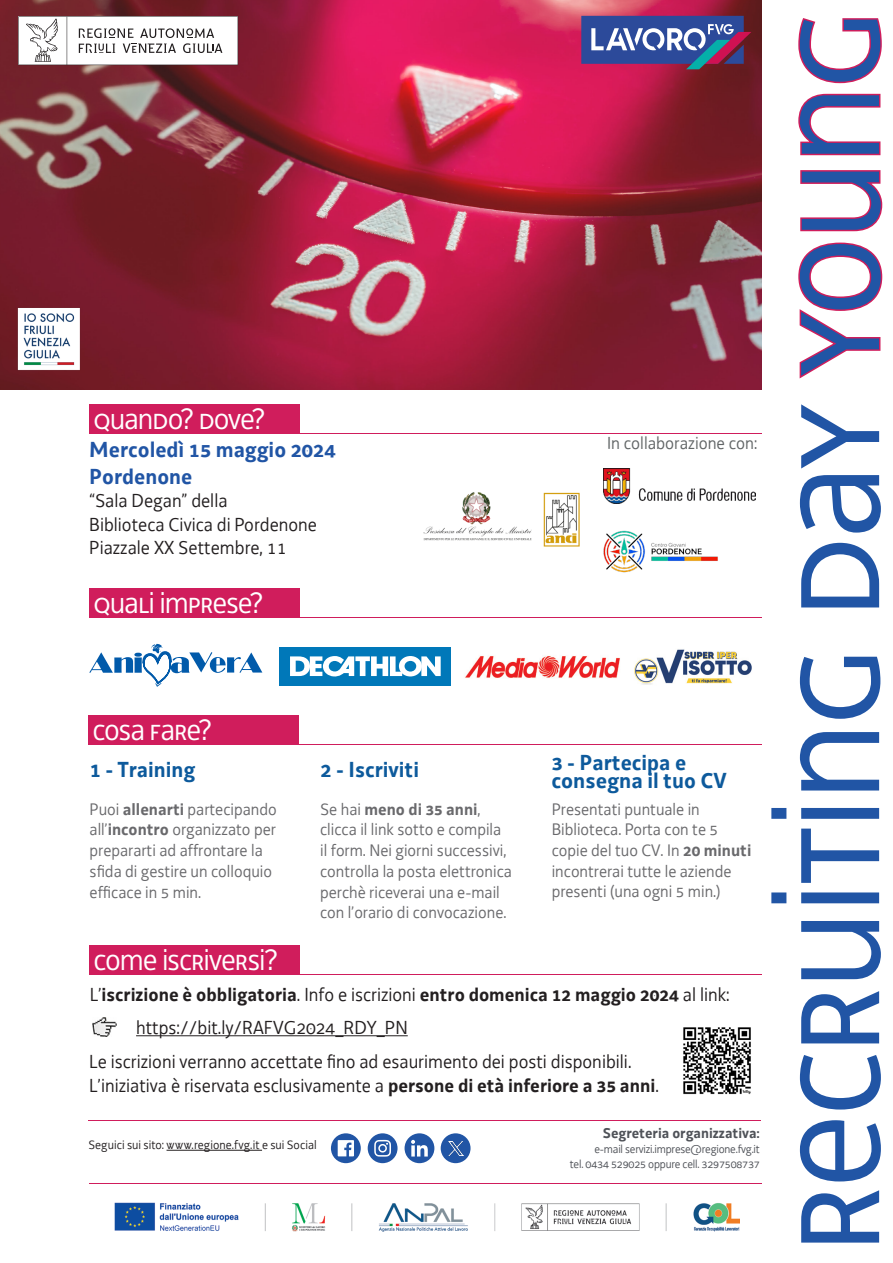
<style>
.page{position:relative;width:893px;height:1263px;background:#fff}
.page>*{position:absolute;margin:0;border:0;box-sizing:border-box;transform-origin:0 0}
.t1{font:162px "Decima UNI";letter-spacing:-.025em;color:#2155a5}
.t2{font:31.5px "Decima UNI";letter-spacing:-.035em;color:#fff}
.t3{font:700 22.5px "Decima WE";color:#0d5a9c}
.t4{font:700 22.5px "Decima WE";color:#2155a5}
.t5{font:19.5px/23.4px "Decima WE";color:#231f20}
.t6{font:700 19.5px "Decima WE";color:#231f20}
.t7{font:18px "Decima WE";color:#616566}
.testo_PROFILI_decima_12_14_4{font:17.25px/20.7px "Decima WE";color:#69696c}
.t8{font:700 15px "Decima WE";color:#4f5258}
.t9{font:12.75px "Decima WE";letter-spacing:.005em;color:#231f20}
.t10{font:12px "Decima WE";letter-spacing:-.015em;color:#4f5258}
.s1{font-weight:700}
.s2{font-weight:400}
.s3{color:#d01d5c}
</style>
<div class="page">
<img style="left:0;top:0;width:761px;height:389px">
<div style="left:89px;top:404px;width:211px;height:29px;background:#d01d5c"></div>
<hr style="left:89px;top:433px;width:673px;height:1px;background:#d01d5c">
<hr style="left:89px;top:617px;width:673px;height:1px;background:#d01d5c">
<hr style="left:90px;top:1183px;width:672px;height:1px;background:#d01d5c">
<div style="left:88px;top:715px;width:211px;height:30px;background:#d01d5c"></div>
<hr style="left:89px;top:744px;width:673px;height:1px;background:#d01d5c">
<div style="left:89px;top:588px;width:211px;height:30px;background:#d01d5c"></div>
<div style="left:89px;top:945px;width:211px;height:30px;background:#d01d5c"></div>
<hr style="left:89px;top:1119px;width:672px;height:1px;background:#d01d5c">
<hr style="left:89px;top:974px;width:673px;height:1px;background:#d01d5c">
<img style="left:93px;top:1018px;width:24px;height:18px">
<img style="left:14px;top:303px;width:68px;height:71px">
<div style="left:280px;top:647px;width:171px;height:38px;background:#0078b9"></div>
<svg style="left:290px;top:656px;width:151px;height:21px"></svg>
<hr style="left:136px;top:1035px;width:272px;height:1px;background:#231f20">
<hr style="left:167px;top:1150px;width:95px;height:1px;background:#231f20">
<img style="left:465px;top:656px;width:155px;height:22px">
<svg style="left:89px;top:644px;width:173px;height:43px"></svg>
<img style="left:423px;top:492px;width:157px;height:55px">
<img style="left:603px;top:469px;width:152px;height:35px">
<img style="left:634px;top:649px;width:118px;height:36px">
<img style="left:603px;top:530px;width:115px;height:43px">
<svg style="left:18px;top:16px;width:220px;height:49px"></svg>
<svg style="left:581px;top:16px;width:170px;height:53px;background:#5d5e97"></svg>
<img style="left:114px;top:1202px;width:626px;height:30px">
<img style="left:683px;top:1027px;width:68px;height:68px">
<div style="left:405px;top:1133px;width:29px;height:30px;background:#2155a5;border-radius:50%"></div>
<svg style="left:411px;top:1140px;width:17px;height:16px"></svg>
<div style="left:368px;top:1133px;width:30px;height:30px;background:#2155a5;border-radius:50%"></div>
<svg style="left:374px;top:1140px;width:17px;height:16px"></svg>
<svg style="left:331px;top:1133px;width:30px;height:30px"></svg>
<svg style="left:338px;top:1140px;width:16px;height:16px"></svg>
<div style="left:441px;top:1133px;width:29px;height:30px;background:#2155a5;border-radius:50%"></div>
<img style="left:448px;top:1142px;width:15px;height:14px">
<p class="t2" style="left:94px;top:400px;width:174px">Quando? Dove?</p>
<p class="t4" style="left:89px;top:436px;width:248px">Mercoledì 15 maggio 2024</p>
<p class="t4" style="left:89px;top:463px;width:105px">Pordenone</p>
<p class="t5" style="left:89px;top:489px;width:140px">“Sala Degan” della</p>
<p class="t5" style="left:89px;top:513px;width:229px">Biblioteca Civica di Pordenone<br>Piazzale XX Settembre, 11</p>
<p class="t2" style="left:94px;top:584px;width:171px">Quali imprese?</p>
<p class="t2" style="left:92px;top:711px;width:121px">cosa fare?</p>
<p class="t7" style="left:607px;top:433px;width:152px">In collaborazione con:</p>
<p class="t3" style="left:90px;top:755px;width:107px">1 - Training</p>
<p class="testo_PROFILI_decima_12_14_4" style="left:90px;top:799px;width:189px">Puoi <span class="s1">allenarti</span> partecipando all’<span class="s1">incontro</span> organizzato per prepararti ad affrontare la sfida di gestire un colloquio efficace in 5 min.</p>
<p class="t2" style="left:94px;top:941px;width:186px">Come iscriversi?</p>
<p class="t3" style="left:320px;top:755px;width:100px">2 - Iscriviti</p>
<p class="t3" style="left:551px;top:749px;width:136px">3 - Partecipa e</p>
<p class="t3" style="left:551px;top:767px;width:177px">consegna il tuo CV</p>
<p class="testo_PROFILI_decima_12_14_4" style="left:320px;top:799px;width:193px">Se hai <span class="s1">meno di 35 anni</span>, clicca il link sotto e compila il form. Nei giorni successivi, controlla la posta elettronica perchè riceverai una e-mail con l’orario di convocazione.</p>
<p class="testo_PROFILI_decima_12_14_4" style="left:552px;top:799px;width:201px">Presentati puntuale in<br>Biblioteca. Porta con te 5 copie del tuo CV. In <span class="s1">20 minuti </span>incontrerai tutte le aziende presenti (una ogni 5 min.)</p>
<p class="t6" style="left:90px;top:982px;width:641px"><span class="s2">L’</span>iscrizione è obbligatoria<span class="s2">. Info e iscrizioni</span> entro domenica 12 maggio 2024 <span class="s2">al link:</span></p>
<p class="t5" style="left:136px;top:1016px;width:273px">https://bit.ly/RAFVG2024_RDY_PN</p>
<p class="t5" style="left:89px;top:1050px;width:544px">Le iscrizioni verranno accettate fino ad esaurimento dei posti disponibili.</p>
<p class="t5" style="left:89px;top:1074px;width:571px">L’iniziativa è riservata esclusivamente a <span class="s1">persone di età inferiore a 35 anni</span>.</p>
<p class="t9" style="left:88px;top:1137px;width:230px">Seguici sui sito: www.regione.fvg.it e sui Social</p>
<p class="t8" style="left:602px;top:1123px;width:159px">Segreteria organizzativa:</p>
<p class="t10" style="left:594px;top:1142px;width:167px">e-mail servizi.imprese@regione.fvg.it</p>
<p class="t10" style="left:570px;top:1157px;width:192px">tel. 0434 529025 oppure cell. 3297508737</p>
<p class="t1" style="left:730px;top:1253px;width:1245px;rotate:-90deg">RECRUITING Day <span class="s3">Young</span></p>
</div>
